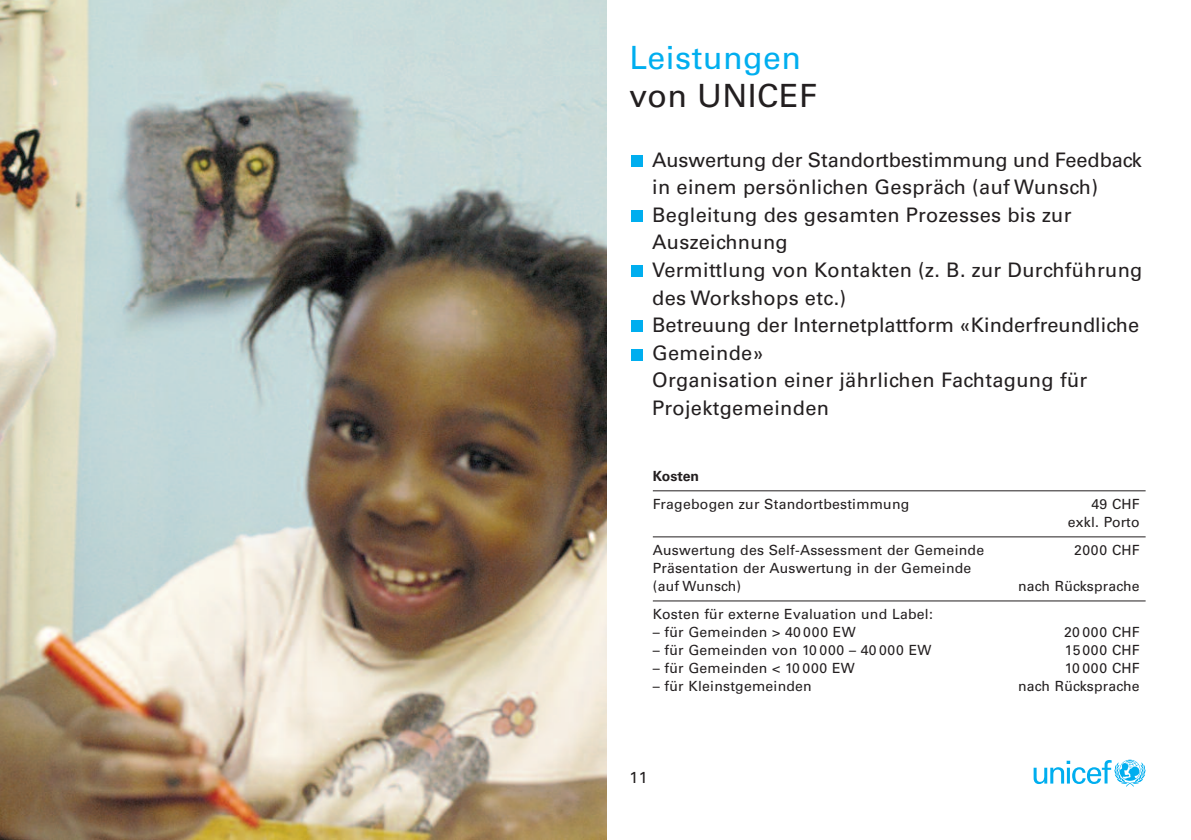
<style>
.page{position:relative;width:1191px;height:840px;background:#fff}
.page>*{position:absolute;margin:0;border:0;box-sizing:border-box;transform-origin:0 0}
.t1{font:32px "Univers LT";letter-spacing:.015em;color:#00aeef}
.t2{font:32px "Univers LT";letter-spacing:.015em;color:#231f20}
.t3{font:20px/27.6px "Univers LT";letter-spacing:.015em;color:#231f20}
.t4{font:16px "Univers LT";color:#231f20}
.t5{font:14px/18px "Univers LT";letter-spacing:.015em;color:#231f20;text-align:right}
.t6{font:14px "Univers LT";letter-spacing:.035em;color:#231f20}
.t7{font:700 14px "Univers LT";color:#231f20}
</style>
<div class="page">
<svg style="left:1033px;top:759px;width:112px;height:27px"></svg>
<img style="left:0;top:0;width:607px;height:839px">
<div style="left:631px;top:320px;width:12px;height:12px;background:#00aeef"></div>
<div style="left:631px;top:265px;width:12px;height:12px;background:#00aeef"></div>
<div style="left:631px;top:210px;width:12px;height:12px;background:#00aeef"></div>
<div style="left:631px;top:155px;width:12px;height:12px;background:#00aeef"></div>
<hr style="left:653px;top:490px;width:492px;height:1px;background:#231f20">
<hr style="left:653px;top:536px;width:492px;height:1px;background:#231f20">
<hr style="left:653px;top:600px;width:492px;height:1px;background:#231f20">
<div style="left:631px;top:349px;width:12px;height:11px;background:#00aeef"></div>
<h1 class="t1" style="left:629px;top:45px;width:173px">Leistungen</h1>
<h1 class="t2" style="left:629px;top:83px;width:189px">von UNICEF</h1>
<p class="t3" style="left:652px;top:148px;width:492px">Auswertung der Standortbestimmung und Feedback in einem persönlichen Gespräch (auf Wunsch)<br>Begleitung des gesamten Prozesses bis zur Auszeichnung<br>Vermittlung von Kontakten (z. B. zur Durchführung des Workshops etc.)<br>Betreuung der Internetplattform «Kinderfreundliche Gemeinde»<br>Organisation einer jährlichen Fachtagung für Projektgemeinden</p>
<p class="t7" style="left:653px;top:470px;width:48px">Kosten</p>
<p class="t5" style="left:653px;top:495px;width:258px">Fragebogen zur Standortbestimmung</p>
<p class="t5" style="left:1067px;top:495px;width:73px">49 CHF exkl. Porto</p>
<p class="t5" style="left:653px;top:541px;width:333px">Auswertung des Self-Assessment der Gemeinde</p>
<p class="t5" style="left:1074px;top:541px;width:67px">2000 CHF</p>
<p class="t5" style="left:653px;top:559px;width:320px;text-align:left">Präsentation der Auswertung in der Gemeinde (auf Wunsch)</p>
<p class="t5" style="left:1018px;top:577px;width:123px">nach Rücksprache</p>
<p class="t5" style="left:653px;top:605px;width:281px">Kosten für externe Evaluation und Label:</p>
<p class="t5" style="left:653px;top:623px;width:204px">– für Gemeinden &gt; 40 000 EW</p>
<p class="t5" style="left:1064px;top:623px;width:77px">20 000 CHF</p>
<p class="t5" style="left:653px;top:641px;width:280px">– für Gemeinden von 10 000 – 40 000 EW</p>
<p class="t6" style="left:1065px;top:644px;width:76px">15000 CHF</p>
<p class="t5" style="left:653px;top:659px;width:204px">– für Gemeinden &lt; 10 000 EW</p>
<p class="t5" style="left:1065px;top:659px;width:76px">10 000 CHF</p>
<p class="t5" style="left:653px;top:677px;width:160px">– für Kleinstgemeinden</p>
<p class="t5" style="left:1018px;top:677px;width:123px">nach Rücksprache</p>
<p class="t4" style="left:629px;top:771px;width:20px">11</p>
</div>
